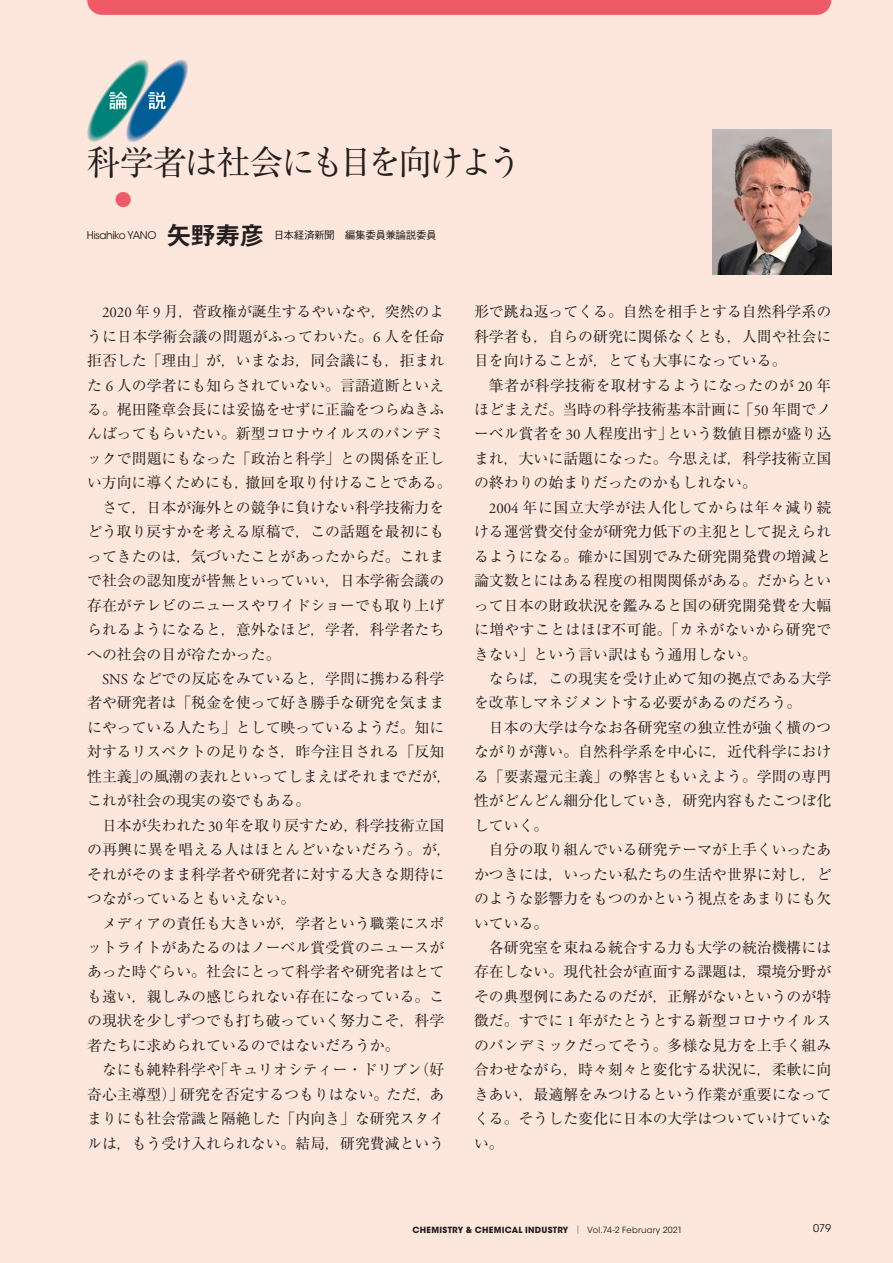
<style>
.page{position:relative;width:893px;height:1263px;background:#fde7dc}
.page>*{position:absolute;margin:0;border:0;box-sizing:border-box;transform-origin:0 0}
.t1{font:34.05px "Ryumin Pr 6";letter-spacing:-.085em;color:#231f20}
.t2{font:25.5px "Midashi Go Pr 6 MB31";color:#231f20}
.t3{font:16.95px "Ryumin Pr 6";color:#f05a67}
.t4{font:14.85px/24.5px "Ryumin Pr 6";color:#231f20}
.t5{font:500 10.65px "Gothic BBB Pr 6";letter-spacing:-.04em;color:#231f20}
.t6{font:10.65px "ITC Avant Garde Std";letter-spacing:-.05em;color:#231f20}
.t7{font:700 8.55px "ITC Avant Garde Std";letter-spacing:.03em;color:#231f20}
.s1{font-family:"Adobe Garamond Pro"}
.s2{font-family:"Ryumin Pr 6";font-weight:400}
.s3{font-weight:400}
</style>
<div class="page">
<svg style="left:87px;top:60px;width:101px;height:82px"></svg>
<svg style="left:87px;top:0;width:744px;height:15px;background:#f05c68"></svg>
<img style="left:712px;top:130px;width:119px;height:144px">
<h1 class="t1" style="left:87px;top:135px;width:437px">科学者は社会にも目を向けよう</h1>
<p class="t3" style="left:115px;top:187px;width:19px">●</p>
<p class="t6" style="left:87px;top:229px;width:71px">Hisahiko YANO</p>
<h2 class="t2" style="left:166px;top:215px;width:100px">矢野寿彦</h2>
<p class="t5" style="left:264px;top:226px;width:174px">　日本経済新聞　編集委員兼論説委員</p>
<p class="t4" style="left:87px;top:299px;width:366px;text-indent:15px"><span class="s1">2020</span> 年 <span class="s1">9</span> 月，菅政権が誕生するやいなや，突然のように日本学術会議の問題がふってわいた。<span class="s1">6</span> 人を任命拒否した「理由」が，いまなお，同会議にも，拒まれた <span class="s1">6</span> 人の学者にも知らされていない。言語道断といえる。梶田隆章会長には妥協をせずに正論をつらぬきふんばってもらいたい。新型コロナウイルスのパンデミックで問題にもなった「政治と科学」との関係を正しい方向に導くためにも，撤回を取り付けることである。　さて，日本が海外との競争に負けない科学技術力をどう取り戻すかを考える原稿で，この話題を最初にもってきたのは，気づいたことがあったからだ。これまで社会の認知度が皆無といっていい，日本学術会議の存在がテレビのニュースやワイドショーでも取り上げられるようになると，意外なほど，学者，科学者たちへの社会の目が冷たかった。</p>
<p class="t4" style="left:87px;top:665px;width:366px;text-indent:15px"><span class="s1">SNS</span> などでの反応をみていると，学問に携わる科学者や研究者は「税金を使って好き勝手な研究を気ままにやっている人たち」として映っているようだ。知に対するリスペクトの足りなさ，昨今注目される「反知性主義」の風潮の表れといってしまえばそれまでだが，これが社会の現実の姿でもある。<br>　日本が失われた<span class="s1">30</span>年を取り戻すため，科学技術立国の再興に異を唱える人はほとんどいないだろう。が，それがそのまま科学者や研究者に対する大きな期待につながっているともいえない。<br>　メディアの責任も大きいが，学者という職業にスポットライトがあたるのはノーベル賞受賞のニュースがあった時ぐらい。社会にとって科学者や研究者はとても遠い，親しみの感じられない存在になっている。この現状を少しずつでも打ち破っていく努力こそ，科学者たちに求められているのではないだろうか。<br>　なにも純粋科学や「キュリオシティー・ドリブン（好奇心主導型）」研究を否定するつもりはない。ただ，あまりにも社会常識と隔絶した「内向き」な研究スタイルは，もう受け入れられない。結局，研究費減という</p>
<p class="t4" style="left:474px;top:299px;width:359px">形で跳ね返ってくる。自然を相手とする自然科学系の科学者も，自らの研究に関係なくとも，人間や社会に目を向けることが，とても大事になっている。<br>　筆者が科学技術を取材するようになったのが <span class="s1">20</span> 年ほどまえだ。当時の科学技術基本計画に「<span class="s1">50</span> 年間でノーベル賞者を <span class="s1">30</span> 人程度出す」という数値目標が盛り込まれ，大いに話題になった。今思えば，科学技術立国の終わりの始まりだったのかもしれない。</p>
<p class="t4" style="left:474px;top:494px;width:359px;text-indent:15px"><span class="s1">2004</span> 年に国立大学が法人化してからは年々減り続ける運営費交付金が研究力低下の主犯として捉えられるようになる。確かに国別でみた研究開発費の増減と論文数とにはある程度の相関関係がある。だからといって日本の財政状況を鑑みると国の研究開発費を大幅に増やすことはほぼ不可能。「カネがないから研究できない」という言い訳はもう通用しない。<br>　ならば，この現実を受け止めて知の拠点である大学を改革しマネジメントする必要があるのだろう。<br>　日本の大学は今なお各研究室の独立性が強く横のつながりが薄い。自然科学系を中心に，近代科学における「要素還元主義」の弊害ともいえよう。学問の専門性がどんどん細分化していき，研究内容もたこつぼ化していく。<br>　自分の取り組んでいる研究テーマが上手くいったあかつきには，いったい私たちの生活や世界に対し，どのような影響力をもつのかという視点をあまりにも欠いている。<br>　各研究室を束ねる統合する力も大学の統治機構には存在しない。現代社会が直面する課題は，環境分野がその典型例にあたるのだが，正解がないというのが特徴だ。すでに <span class="s1">1</span> 年がたとうとする新型コロナウイルスのパンデミックだってそう。多様な見方を上手く組み合わせながら，時々刻々と変化する状況に，柔軟に向きあい，最適解をみつけるという作業が重要になってくる。そうした変化に日本の大学はついていけていない。</p>
<p class="t7" style="left:412px;top:1224px;width:271px">CHEMISTRY &amp; CHEMICAL INDUSTRY <span class="s2">│</span> <span class="s3">Vol.74-2 February 2021</span></p>
<p class="t6" style="left:813px;top:1222px;width:20px">079</p>
</div>
